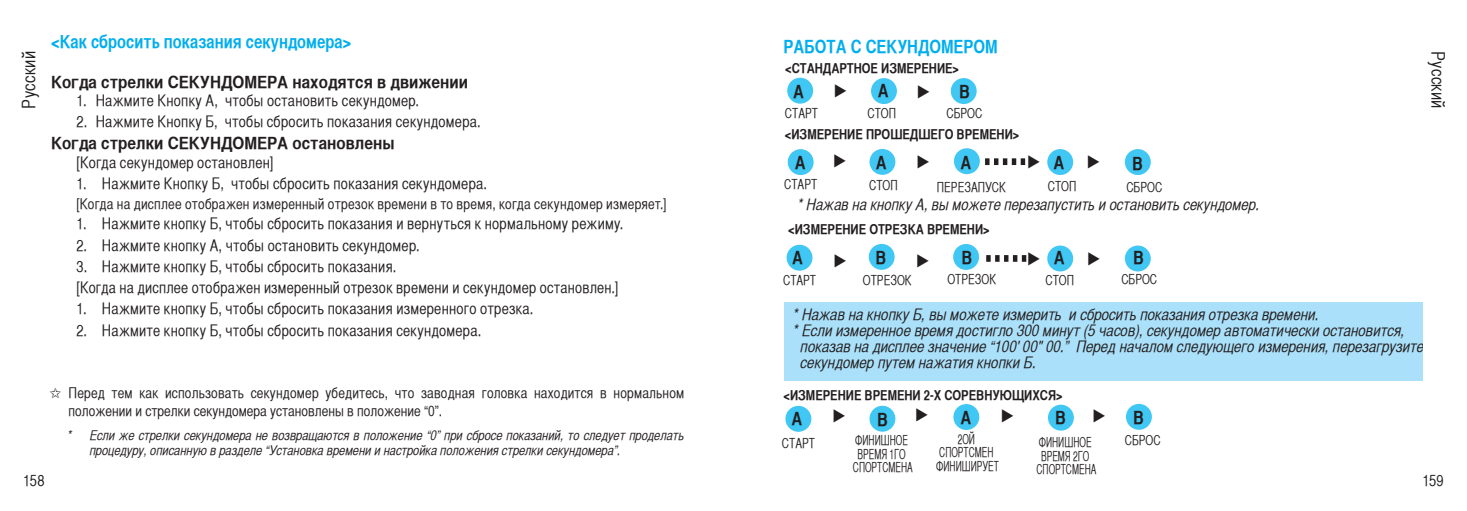
<style>
.page{position:relative;width:1467px;height:511px;background:#fff}
.page>*{position:absolute;margin:0;border:0;box-sizing:border-box;transform-origin:0 0}
.t1{font:18.22px "Helvetica CY Bold";color:#00aeef}
.t2{font:18.22px "Helvetica CY Bold";color:#231f20}
.t3{font:18px "Helvetica CY Bold";color:#00aeef}
.t4{font:18px "Helvetica CY Plain";letter-spacing:.015em;color:#231f20}
.t5{font:16.88px "Helvetica CY Bold";color:#231f20;scale:1.1 1}
.t6{font:15.97px "Helvetica CY Oblique";color:#231f20}
.t7{font:15.75px/21.2px "Helvetica CY Plain";letter-spacing:.015em;color:#231f20}
.t8{font:14.62px/17.6px "Helvetica CY Plain";letter-spacing:.01em;color:#231f20}
.t9{font:13.72px "Helvetica CY Bold";color:#231f20}
.t10{font:13.72px "Helvetica CY Plain";color:#231f20;scale:.9 1}
.t11{font:13.72px/13.7px "Helvetica CY Plain";color:#231f20;text-align:center;scale:.75 1}
.t12{font:13.5px/14.6px "Helvetica CY Oblique";color:#231f20}
</style>
<div class="page">
<div style="left:951px;top:78px;width:26px;height:26px;background:#40c7f4;border-radius:50%"></div>
<div style="left:788px;top:149px;width:26px;height:26px;background:#40c7f4;border-radius:50%"></div>
<div style="left:787px;top:244px;width:25px;height:26px;background:#40c7f4;border-radius:50%"></div>
<div style="left:785px;top:405px;width:26px;height:26px;background:#40c7f4;border-radius:50%"></div>
<div style="left:871px;top:78px;width:26px;height:26px;background:#40c7f4;border-radius:50%"></div>
<div style="left:787px;top:78px;width:26px;height:25px;background:#40c7f4;border-radius:50%"></div>
<div style="left:869px;top:149px;width:26px;height:26px;background:#40c7f4;border-radius:50%"></div>
<div style="left:954px;top:148px;width:26px;height:26px;background:#40c7f4;border-radius:50%"></div>
<div style="left:1047px;top:149px;width:26px;height:26px;background:#40c7f4;border-radius:50%"></div>
<div style="left:1125px;top:149px;width:26px;height:26px;background:#40c7f4;border-radius:50%"></div>
<div style="left:869px;top:244px;width:26px;height:25px;background:#40c7f4;border-radius:50%"></div>
<div style="left:953px;top:244px;width:26px;height:25px;background:#40c7f4;border-radius:50%"></div>
<div style="left:1047px;top:245px;width:26px;height:26px;background:#40c7f4;border-radius:50%"></div>
<div style="left:1125px;top:245px;width:26px;height:26px;background:#40c7f4;border-radius:50%"></div>
<div style="left:869px;top:405px;width:26px;height:26px;background:#40c7f4;border-radius:50%"></div>
<div style="left:953px;top:403px;width:26px;height:26px;background:#40c7f4;border-radius:50%"></div>
<div style="left:1048px;top:404px;width:26px;height:26px;background:#40c7f4;border-radius:50%"></div>
<div style="left:1126px;top:403px;width:26px;height:26px;background:#40c7f4;border-radius:50%"></div>
<div style="left:784px;top:302px;width:638px;height:79px;background:#aae0f9"></div>
<svg style="left:985px;top:158px;width:46px;height:7px"></svg>
<svg style="left:986px;top:255px;width:46px;height:7px"></svg>
<p class="t3" style="left:51px;top:30px;width:302px">&lt;Как сбросить показания секундомера&gt;</p>
<p class="t5" style="left:51px;top:71px;width:381px">Когда стрелки СЕКУНДОМЕРА находятся в движении</p>
<p class="t7" style="left:77px;top:90px;width:344px">1. Нажмите Кнопку А, чтобы остановить секундомер.</p>
<p class="t7" style="left:77px;top:111px;width:406px">2. Нажмите Кнопку Б, чтобы сбросить показания секундомера.</p>
<p class="t5" style="left:51px;top:133px;width:314px">Когда стрелки СЕКУНДОМЕРА остановлены</p>
<p class="t7" style="left:76px;top:151px;width:198px">[Когда секундомер остановлен]</p>
<p class="t7" style="left:76px;top:172px;width:412px">1. Нажмите Кнопку Б, чтобы сбросить показания секундомера.</p>
<p class="t8" style="left:76px;top:195px;width:591px">[Когда на дисплее отображен измеренный отрезок времени в то время, когда секундомер измеряет.]</p>
<p class="t7" style="left:76px;top:213px;width:548px">1. Нажмите кнопку Б, чтобы сбросить показания и вернуться к нормальному режиму.</p>
<p class="t7" style="left:76px;top:234px;width:345px">2. Нажмите кнопку А, чтобы остановить секундомер.</p>
<p class="t7" style="left:76px;top:255px;width:543px">3. Нажмите кнопку Б, чтобы сбросить показания.<br>[Когда на дисплее отображен измеренный отрезок времени и секундомер остановлен.]</p>
<p class="t7" style="left:76px;top:298px;width:459px">1. Нажмите кнопку Б, чтобы сбросить показания измеренного отрезка.</p>
<p class="t7" style="left:76px;top:319px;width:406px">2. Нажмите кнопку Б, чтобы сбросить показания секундомера.</p>
<p class="t1" style="left:783px;top:35px;width:216px">РАБОТА С СЕКУНДОМЕРОМ</p>
<p class="t4" style="left:19px;top:108px;width:59px;rotate:-90deg">Русский</p>
<p class="t4" style="left:1448px;top:51px;width:59px;rotate:90deg">Русский</p>
<p class="t9" style="left:785px;top:60px;width:176px">&lt;СТАНДАРТНОЕ ИЗМЕРЕНИЕ&gt;</p>
<p class="t2" style="left:878px;top:79px;width:12px">A</p>
<p class="t2" style="left:959px;top:80px;width:12px">B</p>
<p class="t2" style="left:793px;top:81px;width:12px">A</p>
<p class="t10" style="left:785px;top:105px;width:38px">СТАРТ</p>
<p class="t10" style="left:867px;top:105px;width:33px">СТОП</p>
<p class="t10" style="left:946px;top:106px;width:41px">СБРОС</p>
<p class="t9" style="left:785px;top:126px;width:236px">&lt;ИЗМЕРЕНИЕ ПРОШЕДШЕГО ВРЕМЕНИ&gt;</p>
<p class="t2" style="left:876px;top:151px;width:12px">A</p>
<p class="t2" style="left:960px;top:151px;width:12px">A</p>
<p class="t2" style="left:1053px;top:151px;width:12px">A</p>
<p class="t2" style="left:1132px;top:152px;width:12px">B</p>
<p class="t2" style="left:795px;top:151px;width:12px">A</p>
<p class="t10" style="left:784px;top:176px;width:38px">СТАРТ</p>
<p class="t10" style="left:869px;top:177px;width:33px">СТОП</p>
<p class="t10" style="left:937px;top:179px;width:78px">ПЕРЕЗАПУСК</p>
<p class="t10" style="left:1048px;top:178px;width:33px">СТОП</p>
<p class="t10" style="left:1126px;top:179px;width:41px">СБРОС</p>
<p class="t6" style="left:798px;top:195px;width:463px">* Нажав на кнопку А, вы можете перезапустить и остановить секундомер.</p>
<p class="t9" style="left:788px;top:221px;width:203px">&lt;ИЗМЕРЕНИЕ ОТРЕЗКА ВРЕМЕНИ&gt;</p>
<p class="t2" style="left:792px;top:246px;width:12px">A</p>
<p class="t2" style="left:875px;top:246px;width:12px">B</p>
<p class="t2" style="left:962px;top:246px;width:12px">B</p>
<p class="t2" style="left:1133px;top:246px;width:12px">B</p>
<p class="t2" style="left:1054px;top:246px;width:12px">A</p>
<p class="t10" style="left:863px;top:272px;width:56px">ОТРЕЗОК</p>
<p class="t10" style="left:947px;top:271px;width:56px">ОТРЕЗОК</p>
<p class="t10" style="left:1045px;top:272px;width:33px">СТОП</p>
<p class="t10" style="left:1121px;top:271px;width:41px">СБРОС</p>
<p class="t10" style="left:783px;top:272px;width:38px">СТАРТ</p>
<p class="t6" style="left:794px;top:305px;width:527px">* Нажав на кнопку Б, вы можете измерить и сбросить показания отрезка времени.</p>
<p class="t6" style="left:794px;top:321px;width:613px">* Если измеренное время достигло 300 минут (5 часов), секундомер автоматически остановится,</p>
<p class="t6" style="left:801px;top:337px;width:625px">показав на дисплее значение “100' 00" 00.” Перед началом следующего измерения, перезагрузите</p>
<p class="t6" style="left:801px;top:353px;width:237px">секундомер путем нажатия кнопки Б.</p>
<p class="t8" style="left:69px;top:383px;width:617px">Перед тем как использовать секундомер убедитесь, что заводная головка находится в нормальном положении и стрелки секундомера установлены в положение “0”.</p>
<p class="t12" style="left:90px;top:427px;width:596px;text-indent:-22px">* Если же стрелки секундомера не возвращаются в положение “0” при сбросе показаний, то следует проделать процедуру, описанную в разделе “Установка времени и настройка положения стрелки секундомера”.</p>
<p class="t9" style="left:784px;top:386px;width:281px">&lt;ИЗМЕРЕНИЕ ВРЕМЕНИ 2-Х СОРЕВНУЮЩИХСЯ&gt;</p>
<p class="t2" style="left:877px;top:408px;width:12px">B</p>
<p class="t2" style="left:960px;top:406px;width:12px">A</p>
<p class="t2" style="left:1055px;top:406px;width:12px">B</p>
<p class="t2" style="left:1133px;top:406px;width:12px">B</p>
<p class="t2" style="left:792px;top:407px;width:12px">A</p>
<p class="t11" style="left:853px;top:433px;width:81px">ФИНИШНОЕ<br>ВРЕМЯ 1ГО<br>СПОРТСМЕНА</p>
<p class="t11" style="left:936px;top:431px;width:85px">2ОЙ<br>СПОРТСМЕН<br>ФИНИШИРУЕТ</p>
<p class="t11" style="left:1036px;top:434px;width:81px">ФИНИШНОЕ<br>ВРЕМЯ 2ГО<br>СПОРТСМЕНА</p>
<p class="t10" style="left:1125px;top:432px;width:41px">СБРОС</p>
<p class="t10" style="left:782px;top:435px;width:38px">СТАРТ</p>
<p class="t7" style="left:23px;top:469px;width:23px">158</p>
<p class="t7" style="left:1422px;top:469px;width:23px">159</p>
</div>
